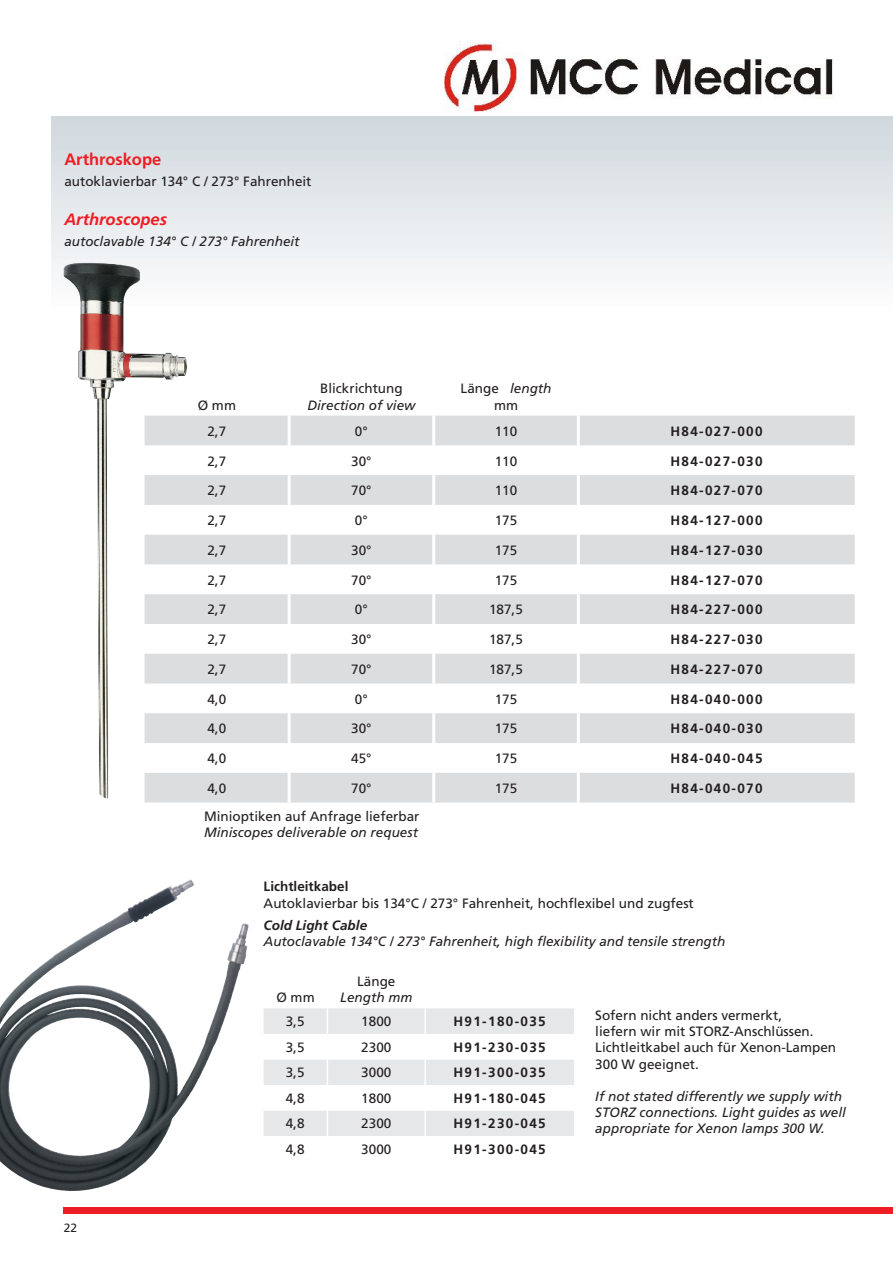
<style>
.page{position:relative;width:893px;height:1263px;background:#fff}
.page>*{position:absolute;margin:0;border:0;box-sizing:border-box;transform-origin:0 0}
.Fließtext{font:italic 700 16.5px "Frutiger";color:#ee1d23}
.Fließtext-2{font:700 16.5px "Frutiger";color:#ee1d23}
.Fließtext-3{font:13.5px/16.2px "Frutiger";color:#231f20}
.Fließtext-4{font:italic 13.5px/16.2px "Frutiger";color:#231f20}
.Fließtext-5{font:700 13.5px "Frutiger";letter-spacing:.1em;color:#231f20}
.Fließtext-6{font:700 13.5px "Frutiger";color:#231f20}
.Fließtext-7{font:italic 700 13.5px "Frutiger";color:#231f20}
.t1{font:12px "Frutiger";color:#231f20}
.s1{font-style:normal}
</style>
<div class="page">
<div style="left:51px;top:117px;width:842px;height:200px;background:linear-gradient(to bottom,#cfd8dd,#fff)"></div>
<div style="left:64px;top:1208px;width:829px;height:6px;background:#ee1d23"></div>
<svg style="left:145px;top:416px;width:710px;height:386px;fill:#dcdddf"></svg>
<hr style="left:577px;top:416px;width:3px;height:29px;background:#fff">
<hr style="left:577px;top:445px;width:3px;height:30px;background:#fff">
<hr style="left:577px;top:475px;width:3px;height:30px;background:#fff">
<hr style="left:577px;top:505px;width:3px;height:30px;background:#fff">
<hr style="left:577px;top:535px;width:3px;height:29px;background:#fff">
<hr style="left:577px;top:564px;width:3px;height:30px;background:#fff">
<hr style="left:577px;top:594px;width:3px;height:30px;background:#fff">
<hr style="left:577px;top:624px;width:3px;height:30px;background:#fff">
<hr style="left:577px;top:654px;width:3px;height:29px;background:#fff">
<hr style="left:577px;top:683px;width:3px;height:30px;background:#fff">
<hr style="left:577px;top:713px;width:3px;height:30px;background:#fff">
<hr style="left:577px;top:743px;width:3px;height:30px;background:#fff">
<hr style="left:577px;top:773px;width:3px;height:29px;background:#fff">
<hr style="left:288px;top:416px;width:3px;height:29px;background:#fff">
<hr style="left:432px;top:416px;width:3px;height:29px;background:#fff">
<hr style="left:288px;top:445px;width:3px;height:30px;background:#fff">
<hr style="left:432px;top:445px;width:3px;height:30px;background:#fff">
<hr style="left:288px;top:475px;width:3px;height:30px;background:#fff">
<hr style="left:432px;top:475px;width:3px;height:30px;background:#fff">
<hr style="left:288px;top:505px;width:3px;height:30px;background:#fff">
<hr style="left:432px;top:505px;width:3px;height:30px;background:#fff">
<hr style="left:288px;top:535px;width:3px;height:29px;background:#fff">
<hr style="left:432px;top:535px;width:3px;height:29px;background:#fff">
<hr style="left:288px;top:564px;width:3px;height:30px;background:#fff">
<hr style="left:432px;top:564px;width:3px;height:30px;background:#fff">
<hr style="left:288px;top:594px;width:3px;height:30px;background:#fff">
<hr style="left:432px;top:594px;width:3px;height:30px;background:#fff">
<hr style="left:288px;top:624px;width:3px;height:30px;background:#fff">
<hr style="left:432px;top:624px;width:3px;height:30px;background:#fff">
<hr style="left:288px;top:654px;width:3px;height:29px;background:#fff">
<hr style="left:432px;top:654px;width:3px;height:29px;background:#fff">
<hr style="left:288px;top:683px;width:3px;height:30px;background:#fff">
<hr style="left:432px;top:683px;width:3px;height:30px;background:#fff">
<hr style="left:288px;top:713px;width:3px;height:30px;background:#fff">
<hr style="left:432px;top:713px;width:3px;height:30px;background:#fff">
<hr style="left:288px;top:743px;width:3px;height:30px;background:#fff">
<hr style="left:432px;top:743px;width:3px;height:30px;background:#fff">
<hr style="left:288px;top:773px;width:3px;height:29px;background:#fff">
<hr style="left:432px;top:773px;width:3px;height:29px;background:#fff">
<img style="left:64px;top:263px;width:123px;height:537px">
<img style="left:0;top:880px;width:249px;height:311px">
<svg style="left:264px;top:1008px;width:310px;height:128px"></svg>
<hr style="left:424px;top:1008px;width:2px;height:26px;background:#fff">
<hr style="left:424px;top:1034px;width:2px;height:25px;background:#fff">
<hr style="left:424px;top:1059px;width:2px;height:26px;background:#fff">
<hr style="left:424px;top:1085px;width:2px;height:25px;background:#fff">
<hr style="left:424px;top:1110px;width:2px;height:26px;background:#fff">
<img style="left:444px;top:41px;width:390px;height:71px">
<p class="Fließtext-2" style="left:64px;top:150px;width:98px">Arthroskope</p>
<p class="Fließtext-3" style="left:64px;top:173px;width:249px">autoklavierbar 134° C / 273° Fahrenheit</p>
<p class="Fließtext" style="left:64px;top:210px;width:104px">Arthroscopes</p>
<p class="Fließtext-4" style="left:64px;top:233px;width:237px">autoclavable 134° C / 273° Fahrenheit</p>
<p class="Fließtext-3" style="left:198px;top:397px;width:40px">Ø mm</p>
<p class="Fließtext-3" style="left:320px;top:380px;width:84px">Blickrichtung</p>
<p class="Fließtext-4" style="left:307px;top:397px;width:110px">Direction of view</p>
<p class="Fließtext-4" style="left:461px;top:380px;width:92px"><span class="s1">Länge</span> length</p>
<p class="Fließtext-3" style="left:494px;top:397px;width:26px">mm</p>
<p class="Fließtext-3" style="left:207px;top:423px;width:20px">2,7</p>
<p class="Fließtext-3" style="left:355px;top:423px;width:14px">0°</p>
<p class="Fließtext-3" style="left:495px;top:423px;width:24px">110</p>
<p class="Fließtext-5" style="left:670px;top:423px;width:94px">H84-027-000</p>
<p class="Fließtext-3" style="left:207px;top:453px;width:20px">2,7</p>
<p class="Fließtext-3" style="left:351px;top:453px;width:22px">30°</p>
<p class="Fließtext-3" style="left:495px;top:453px;width:24px">110</p>
<p class="Fließtext-5" style="left:670px;top:453px;width:94px">H84-027-030</p>
<p class="Fließtext-3" style="left:207px;top:482px;width:20px">2,7</p>
<p class="Fließtext-3" style="left:351px;top:482px;width:22px">70°</p>
<p class="Fließtext-3" style="left:495px;top:482px;width:24px">110</p>
<p class="Fließtext-5" style="left:670px;top:483px;width:94px">H84-027-070</p>
<p class="Fließtext-3" style="left:207px;top:512px;width:20px">2,7</p>
<p class="Fließtext-3" style="left:355px;top:512px;width:14px">0°</p>
<p class="Fließtext-3" style="left:495px;top:512px;width:24px">175</p>
<p class="Fließtext-5" style="left:670px;top:512px;width:94px">H84-127-000</p>
<p class="Fließtext-3" style="left:207px;top:542px;width:20px">2,7</p>
<p class="Fließtext-3" style="left:351px;top:542px;width:22px">30°</p>
<p class="Fließtext-3" style="left:495px;top:542px;width:24px">175</p>
<p class="Fließtext-5" style="left:670px;top:542px;width:94px">H84-127-030</p>
<p class="Fließtext-3" style="left:207px;top:572px;width:20px">2,7</p>
<p class="Fließtext-3" style="left:351px;top:572px;width:22px">70°</p>
<p class="Fließtext-3" style="left:495px;top:572px;width:24px">175</p>
<p class="Fließtext-5" style="left:670px;top:572px;width:94px">H84-127-070</p>
<p class="Fließtext-3" style="left:207px;top:601px;width:20px">2,7</p>
<p class="Fließtext-3" style="left:355px;top:601px;width:14px">0°</p>
<p class="Fließtext-3" style="left:489px;top:601px;width:35px">187,5</p>
<p class="Fließtext-5" style="left:670px;top:602px;width:94px">H84-227-000</p>
<p class="Fließtext-3" style="left:207px;top:631px;width:20px">2,7</p>
<p class="Fließtext-3" style="left:351px;top:631px;width:22px">30°</p>
<p class="Fließtext-3" style="left:489px;top:631px;width:35px">187,5</p>
<p class="Fließtext-5" style="left:670px;top:631px;width:94px">H84-227-030</p>
<p class="Fließtext-3" style="left:207px;top:661px;width:20px">2,7</p>
<p class="Fließtext-3" style="left:351px;top:661px;width:22px">70°</p>
<p class="Fließtext-3" style="left:489px;top:661px;width:35px">187,5</p>
<p class="Fließtext-5" style="left:670px;top:661px;width:94px">H84-227-070</p>
<p class="Fließtext-3" style="left:207px;top:691px;width:20px">4,0</p>
<p class="Fließtext-3" style="left:355px;top:691px;width:14px">0°</p>
<p class="Fließtext-3" style="left:495px;top:691px;width:24px">175</p>
<p class="Fließtext-5" style="left:670px;top:691px;width:94px">H84-040-000</p>
<p class="Fließtext-3" style="left:207px;top:720px;width:20px">4,0</p>
<p class="Fließtext-3" style="left:351px;top:720px;width:22px">30°</p>
<p class="Fließtext-3" style="left:495px;top:720px;width:24px">175</p>
<p class="Fließtext-5" style="left:670px;top:721px;width:94px">H84-040-030</p>
<p class="Fließtext-3" style="left:207px;top:750px;width:20px">4,0</p>
<p class="Fließtext-3" style="left:351px;top:750px;width:22px">45°</p>
<p class="Fließtext-3" style="left:495px;top:750px;width:24px">175</p>
<p class="Fließtext-5" style="left:670px;top:750px;width:94px">H84-040-045</p>
<p class="Fließtext-3" style="left:207px;top:780px;width:20px">4,0</p>
<p class="Fließtext-3" style="left:351px;top:780px;width:22px">70°</p>
<p class="Fließtext-3" style="left:495px;top:780px;width:24px">175</p>
<p class="Fließtext-5" style="left:670px;top:780px;width:94px">H84-040-070</p>
<p class="Fließtext-3" style="left:204px;top:808px;width:217px">Minioptiken auf Anfrage lieferbar</p>
<p class="Fließtext-4" style="left:204px;top:824px;width:215px">Miniscopes deliverable on request</p>
<p class="Fließtext-6" style="left:264px;top:879px;width:86px">Lichtleitkabel</p>
<p class="Fließtext-3" style="left:264px;top:894px;width:432px">Autoklavierbar bis 134°C / 273° Fahrenheit, hochflexibel und zugfest</p>
<p class="Fließtext-7" style="left:264px;top:917px;width:105px">Cold Light Cable</p>
<p class="Fließtext-4" style="left:264px;top:933px;width:463px">Autoclavable 134°C / 273° Fahrenheit, high flexibility and tensile strength</p>
<p class="t1" style="left:64px;top:1220px;width:15px">22</p>
<p class="Fließtext-3" style="left:276px;top:989px;width:40px">Ø mm</p>
<p class="Fließtext-3" style="left:357px;top:973px;width:40px">Länge</p>
<p class="Fließtext-4" style="left:340px;top:989px;width:74px">Length mm</p>
<p class="Fließtext-3" style="left:286px;top:1013px;width:20px">3,5</p>
<p class="Fließtext-3" style="left:361px;top:1013px;width:32px">1800</p>
<p class="Fließtext-5" style="left:453px;top:1014px;width:94px">H91-180-035</p>
<p class="Fließtext-3" style="left:286px;top:1039px;width:20px">3,5</p>
<p class="Fließtext-3" style="left:361px;top:1039px;width:32px">2300</p>
<p class="Fließtext-5" style="left:453px;top:1039px;width:94px">H91-230-035</p>
<p class="Fließtext-3" style="left:286px;top:1064px;width:20px">3,5</p>
<p class="Fließtext-3" style="left:361px;top:1064px;width:32px">3000</p>
<p class="Fließtext-5" style="left:453px;top:1065px;width:94px">H91-300-035</p>
<p class="Fließtext-3" style="left:286px;top:1090px;width:20px">4,8</p>
<p class="Fließtext-3" style="left:361px;top:1090px;width:32px">1800</p>
<p class="Fließtext-5" style="left:453px;top:1090px;width:94px">H91-180-045</p>
<p class="Fließtext-3" style="left:286px;top:1115px;width:20px">4,8</p>
<p class="Fließtext-3" style="left:361px;top:1115px;width:32px">2300</p>
<p class="Fließtext-5" style="left:453px;top:1116px;width:94px">H91-230-045</p>
<p class="Fließtext-3" style="left:286px;top:1141px;width:20px">4,8</p>
<p class="Fließtext-3" style="left:361px;top:1141px;width:32px">3000</p>
<p class="Fließtext-5" style="left:453px;top:1141px;width:94px">H91-300-045</p>
<p class="Fließtext-3" style="left:595px;top:1007px;width:188px">Sofern nicht anders vermerkt,</p>
<p class="Fließtext-3" style="left:595px;top:1023px;width:242px">liefern wir mit STORZ-Anschlüssen.<br>Lichtleitkabel auch für Xenon-Lampen<br>300 W geeignet.</p>
<p class="Fließtext-4" style="left:595px;top:1088px;width:252px">If not stated differently we supply with<br>STORZ connections. Light guides as well appropriate for Xenon lamps 300 W.</p>
</div>
